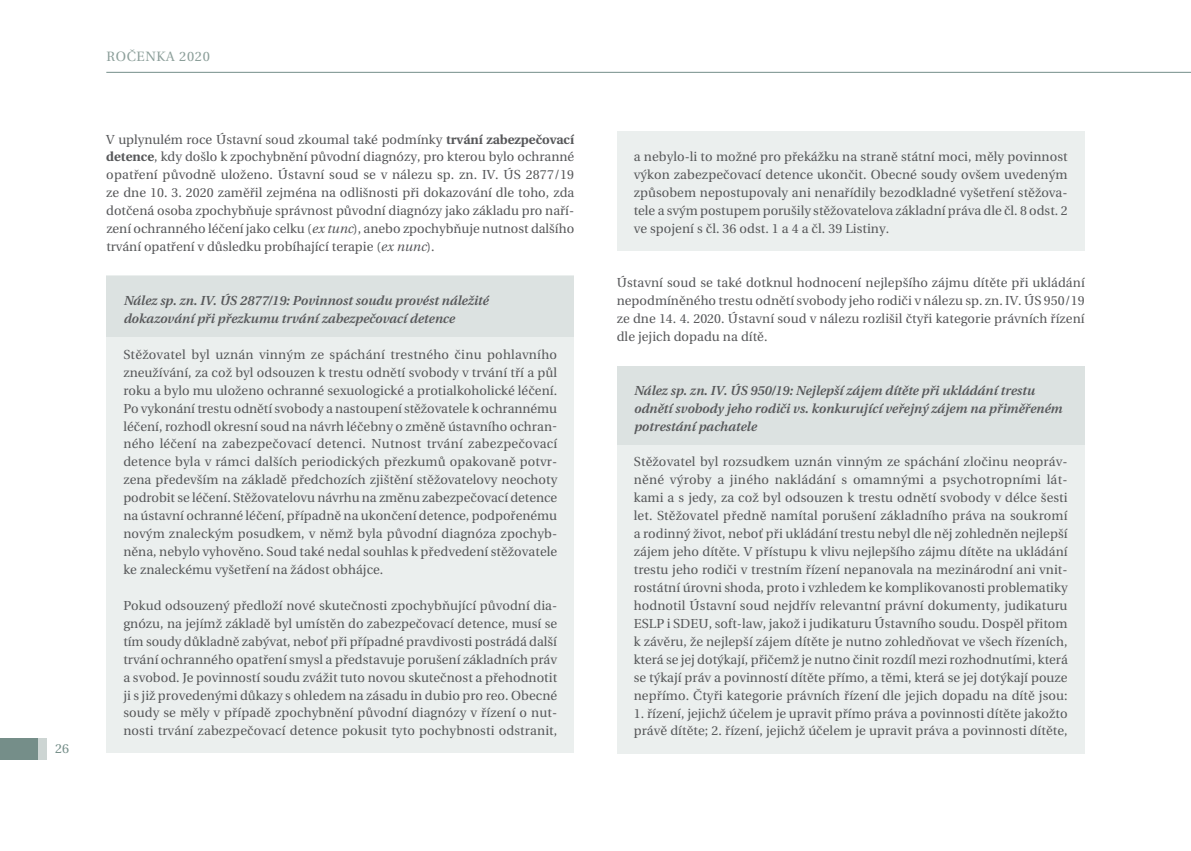
<style>
.page{position:relative;width:1191px;height:851px;background:#fff}
.page>*{position:absolute;margin:0;border:0;box-sizing:border-box;transform-origin:0 0}
.t1{font:13.5px "Utopia CE";letter-spacing:.05em;color:#8c9f9a}
.t2{font:13.05px/17.9px "Utopia CE";letter-spacing:.005em;color:#57585a;text-align:justify}
.t3{font:italic 600 13.05px/18px "Utopia CE";color:#57585a}
.t4{font:13.05px "Utopia CE";color:#758e89}
.s1{font-weight:700}
.s2{font-style:italic}
</style>
<div class="page">
<div style="left:106px;top:276px;width:468px;height:477px;background:#ebefee"></div>
<div style="left:617px;top:365px;width:467px;height:388px;background:#ebefee"></div>
<div style="left:617px;top:132px;width:467px;height:119px;background:#ebefee"></div>
<div style="left:106px;top:276px;width:468px;height:60px;background:#dce2e1"></div>
<div style="left:617px;top:365px;width:467px;height:79px;background:#dce2e1"></div>
<hr style="left:106px;top:72px;width:1085px;height:1px;background:#758e89">
<div style="left:0;top:738px;width:38px;height:21px;background:#758e89"></div>
<div style="left:38px;top:738px;width:9px;height:21px;background:#cdd5d3"></div>
<p class="t4" style="left:55px;top:741px;width:15px">26</p>
<p class="t1" style="left:106px;top:49px;width:105px">ROČENKA 2020</p>
<p class="t2" style="left:106px;top:130px;width:469px">V uplynulém roce Ústavní soud zkoumal také podmínky <span class="s1">trvání zabezpečovací detence</span>, kdy došlo k zpochybnění původní diagnózy, pro kterou bylo ochranné opatření původně uloženo. Ústavní soud se v nálezu sp. zn. IV. ÚS 2877/19 ze dne 10. 3. 2020 zaměřil zejména na odlišnosti při dokazování dle toho, zda dotčená osoba zpochybňuje správnost původní diagnózy jako základu pro naří&shy;zení ochranného léčení jako celku (<span class="s2">ex tunc</span>), anebo zpochybňuje nutnost dalšího trvání opatření v důsledku probíhající terapie (<span class="s2">ex nunc</span>).</p>
<p class="t3" style="left:123px;top:291px;width:366px">Nález sp. zn. IV. ÚS 2877/19: Povinnost soudu provést náležité dokazování při přezkumu trvání zabezpečovací detence</p>
<p class="t2" style="left:123px;top:345px;width:435px">Stěžovatel byl uznán vinným ze spáchání trestného činu pohlavního zneužívání, za což byl odsouzen k trestu odnětí svobody v trvání tří a půl roku a bylo mu uloženo ochranné sexuologické a protialkoholické léčení.<br>Po vykonání trestu odnětí svobody a nastoupení stěžovatele k ochrannému léčení, rozhodl okresní soud na návrh léčebny o změně ústavního ochran&shy;ného léčení na zabezpečovací detenci. Nutnost trvání zabezpečovací detence byla v rámci dalších periodických přezkumů opakovaně potvr&shy;zena především na základě předchozích zjištění stěžovatelovy neochoty podrobit se léčení. Stěžovatelovu návrhu na změnu zabezpečovací detence na ústavní ochranné léčení, případně na ukončení detence, podpořenému novým znaleckým posudkem, v němž byla původní diagnóza zpochyb&shy;něna, nebylo vyhověno. Soud také nedal souhlas k předvedení stěžovatele ke znaleckému vyšetření na žádost obhájce.</p>
<p class="t2" style="left:123px;top:596px;width:435px">Pokud odsouzený předloží nové skutečnosti zpochybňující původní dia&shy;gnózu, na jejímž základě byl umístěn do zabezpečovací detence, musí se tím soudy důkladně zabývat, neboť při případné pravdivosti postrádá další trvání ochranného opatření smysl a představuje porušení základních práv a svobod. Je povinností soudu zvážit tuto novou skutečnost a přehodnotit ji s již provedenými důkazy s ohledem na zásadu in dubio pro reo. Obecné soudy se měly v případě zpochybnění původní diagnózy v řízení o nut&shy;nosti trvání zabezpečovací detence pokusit tyto pochybnosti odstranit,</p>
<p class="t2" style="left:634px;top:148px;width:435px">a nebylo-li to možné pro překážku na straně státní moci, měly povinnost výkon zabezpečovací detence ukončit. Obecné soudy ovšem uvedeným způsobem nepostupovaly ani nenařídily bezodkladné vyšetření stěžova&shy;tele a svým postupem porušily stěžovatelova základní práva dle čl. 8 odst. 2 ve spojení s čl. 36 odst. 1 a 4 a čl. 39 Listiny.</p>
<p class="t2" style="left:617px;top:273px;width:469px">Ústavní soud se také dotknul hodnocení nejlepšího zájmu dítěte při ukládání nepodmíněného trestu odnětí svobody jeho rodiči v nálezu sp. zn. IV. ÚS 950/19 ze dne 14. 4. 2020. Ústavní soud v nálezu rozlišil čtyři kategorie právních řízení dle jejich dopadu na dítě.</p>
<p class="t3" style="left:634px;top:381px;width:430px">Nález sp. zn. IV. ÚS 950/19: Nejlepší zájem dítěte při ukládání trestu odnětí svobody jeho rodiči vs. konkurující veřejný zájem na přiměřeném potrestání pachatele</p>
<p class="t2" style="left:634px;top:453px;width:435px">Stěžovatel byl rozsudkem uznán vinným ze spáchání zločinu neopráv&shy;něné výroby a jiného nakládání s omamnými a psychotropními lát&shy;kami a s jedy, za což byl odsouzen k trestu odnětí svobody v délce šesti let. Stěžovatel předně namítal porušení základního práva na soukromí a rodinný život, neboť při ukládání trestu nebyl dle něj zohledněn nejlepší zájem jeho dítěte. V přístupu k vlivu nejlepšího zájmu dítěte na ukládání trestu jeho rodiči v trestním řízení nepanovala na mezinárodní ani vnit&shy;rostátní úrovni shoda, proto i vzhledem ke komplikovanosti problematiky hodnotil Ústavní soud nejdřív relevantní právní dokumenty, judikaturu ESLP i SDEU, soft-law, jakož i judikaturu Ústavního soudu. Dospěl přitom k závěru, že nejlepší zájem dítěte je nutno zohledňovat ve všech řízeních, která se jej dotýkají, přičemž je nutno činit rozdíl mezi rozhodnutími, která se týkají práv a povinností dítěte přímo, a těmi, která se jej dotýkají pouze nepřímo. Čtyři kategorie právních řízení dle jejich dopadu na dítě jsou:</p>
<p class="t2" style="left:634px;top:704px;width:435px">1. řízení, jejichž účelem je upravit přímo práva a povinnosti dítěte jakožto právě dítěte; 2. řízení, jejichž účelem je upravit práva a povinnosti dítěte,</p>
</div>
